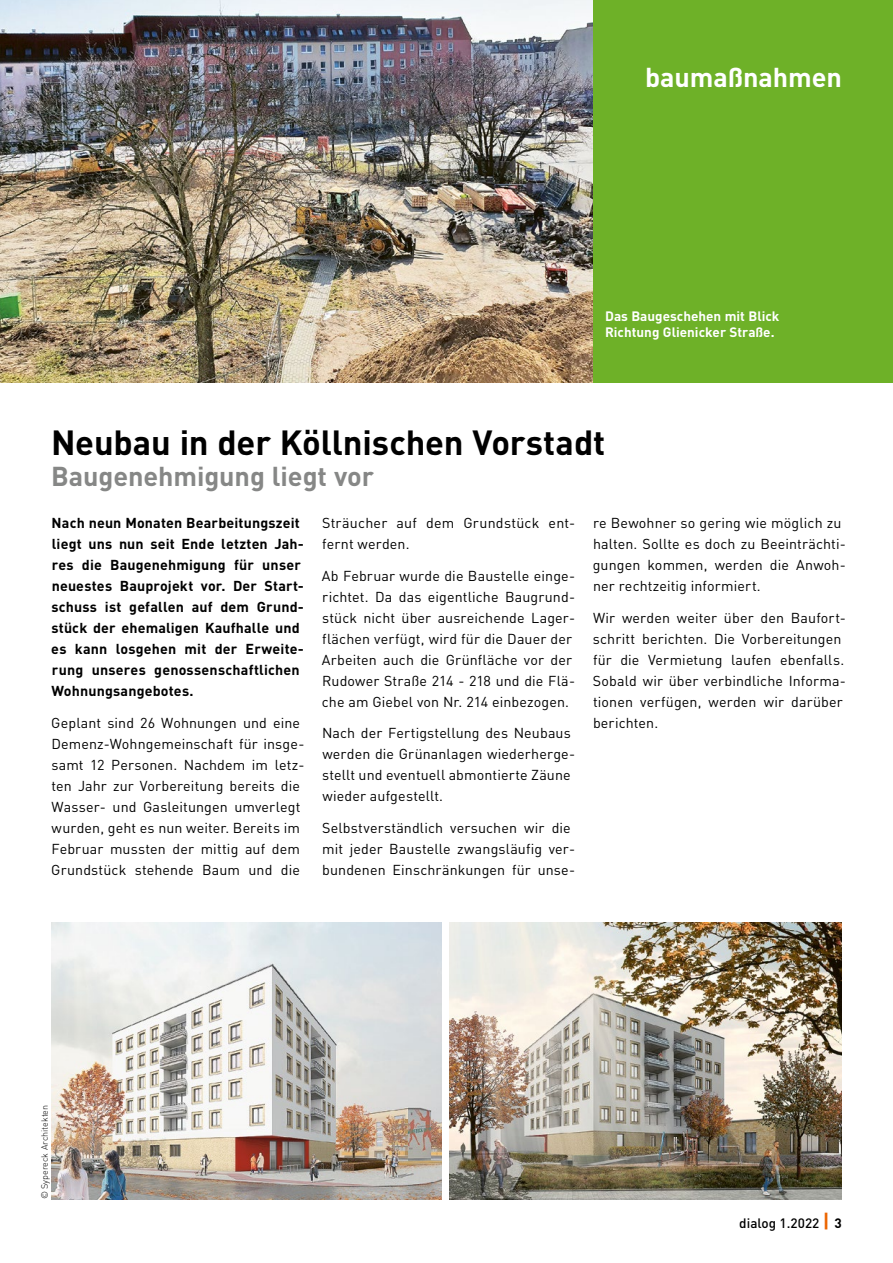
<style>
.page{position:relative;width:893px;height:1263px;background:#fff}
.page>*{position:absolute;margin:0;border:0;box-sizing:border-box;transform-origin:0 0}
.t1{font:700 34.5px "DIN";letter-spacing:-.005em;color:#000}
.t2{font:700 27px "DIN";letter-spacing:-.005em;color:#868786}
.t3{font:700 27px "DIN";letter-spacing:-.005em;color:#fff}
.t4{font:14.25px/21px "DIN";letter-spacing:.01em;color:#000}
.t5{font:700 14.25px/21px "DIN";letter-spacing:.01em;color:#000}
.t6{font:700 13.5px/16.5px "DIN";color:#fff}
.t7{font:500 13.5px "DIN";color:#000}
.t8{font:300 9px "DIN";color:#000}
.s1{font-weight:700;font-size:19.5px;color:#ec6500}
.s2{font-weight:700}
</style>
<div class="page">
<div style="left:0;top:0;width:893px;height:383px;background:#6eb128"></div>
<img style="left:0;top:0;width:592px;height:383px">
<img style="left:449px;top:923px;width:393px;height:276px">
<img style="left:51px;top:923px;width:391px;height:276px">
<h2 class="t3" style="left:645px;top:60px;width:198px">baumaßnahmen</h2>
<p class="t6" style="left:605px;top:307px;width:176px">Das Baugeschehen mit Blick<br>Richtung Glienicker Straße.</p>
<h1 class="t1" style="left:51px;top:420px;width:556px">Neubau in der Köllnischen Vorstadt</h1>
<h2 class="t2" style="left:51px;top:459px;width:324px">Baugenehmigung liegt vor</h2>
<p class="t5" style="left:51px;top:512px;width:254px">Nach neun Monaten Bearbeitungszeit liegt uns nun seit Ende letzten Jah&shy;res die Baugenehmigung für unser neuestes Bauprojekt vor. Der Start&shy;schuss ist gefallen auf dem Grund&shy;stück der ehemaligen Kaufhalle und es kann losgehen mit der Erweite&shy;rung unseres genossenschaftlichen Wohnungsangebotes.</p>
<p class="t4" style="left:51px;top:712px;width:255px">Geplant sind 26 Wohnungen und eine Demenz-Wohngemeinschaft für insge&shy;samt 12 Personen. Nachdem im letz&shy;ten Jahr zur Vorbereitung bereits die Wasser- und Gasleitungen umverlegt wurden, geht es nun weiter. Bereits im Februar mussten der mittig auf dem Grundstück stehende Baum und die</p>
<p class="t4" style="left:322px;top:512px;width:254px">Sträucher auf dem Grundstück ent&shy;fernt werden.</p>
<p class="t4" style="left:322px;top:565px;width:255px">Ab Februar wurde die Baustelle einge&shy;richtet. Da das eigentliche Baugrund&shy;stück nicht über ausreichende Lager&shy;flächen verfügt, wird für die Dauer der Arbeiten auch die Grünfläche vor der Rudower Straße 214 - 218 und die Flä&shy;che am Giebel von Nr. 214 einbezogen.</p>
<p class="t4" style="left:322px;top:722px;width:255px">Nach der Fertigstellung des Neubaus werden die Grünanlagen wiederherge&shy;stellt und eventuell abmontierte Zäune wieder aufgestellt.</p>
<p class="t4" style="left:322px;top:817px;width:254px">Selbstverständlich versuchen wir die mit jeder Baustelle zwangsläufig ver&shy;bundenen Einschränkungen für unse-</p>
<p class="t4" style="left:593px;top:512px;width:255px">re Bewohner so gering wie möglich zu halten. Sollte es doch zu Beeinträchti&shy;gungen kommen, werden die Anwoh&shy;ner rechtzeitig informiert.</p>
<p class="t4" style="left:593px;top:607px;width:254px">Wir werden weiter über den Baufort&shy;schritt berichten. Die Vorbereitungen für die Vermietung laufen ebenfalls.<br>Sobald wir über verbindliche Informa&shy;tionen verfügen, werden wir darüber berichten.</p>
<p class="t8" style="left:39px;top:1199px;width:96px;rotate:-90deg">© Sypereck Architekten</p>
<p class="t7" style="left:739px;top:1215px;width:104px">dialog 1.2022 <span class="s1">|</span> <span class="s2">3</span></p>
</div>
